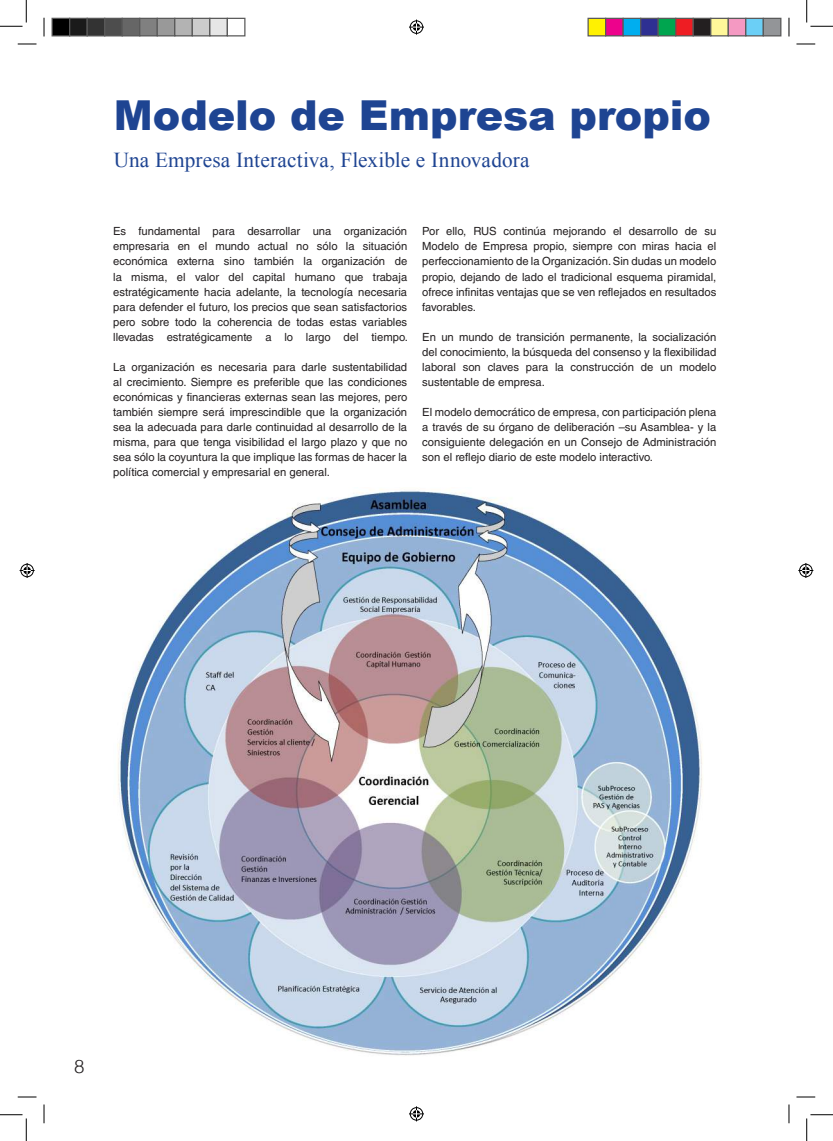
<style>
.page{position:relative;width:833px;height:1141px;background:#fff}
.page>*{position:absolute;margin:0;border:0;box-sizing:border-box;transform-origin:0 0}
.t1{font:900 41.25px "Arial";color:#1e4492}
.t2{font:21.25px "Times New Roman";letter-spacing:.005em;color:#1e4492}
.t3{font:300 18.75px "Helvetica";color:#231f20}
.t4{font:11.25px/15px "Helvetica LT Std";color:#231f20;text-align:justify}
</style>
<div class="page">
<img style="left:117px;top:489px;width:585px;height:566px">
<svg style="left:18px;top:43px;width:18px;height:2px"></svg>
<svg style="left:796px;top:43px;width:18px;height:2px"></svg>
<svg style="left:18px;top:1096px;width:18px;height:1px"></svg>
<svg style="left:796px;top:1096px;width:18px;height:1px"></svg>
<svg style="left:43px;top:18px;width:2px;height:18px"></svg>
<svg style="left:43px;top:1104px;width:2px;height:19px"></svg>
<svg style="left:788px;top:18px;width:1px;height:18px"></svg>
<svg style="left:788px;top:1104px;width:1px;height:19px"></svg>
<svg style="left:0;top:0;width:27px;height:27px"></svg>
<svg style="left:0;top:1114px;width:27px;height:26px"></svg>
<svg style="left:806px;top:0;width:26px;height:27px"></svg>
<svg style="left:806px;top:1114px;width:26px;height:26px"></svg>
<svg style="left:409px;top:20px;width:15px;height:15px"></svg>
<svg style="left:409px;top:1106px;width:15px;height:15px"></svg>
<svg style="left:20px;top:563px;width:15px;height:15px"></svg>
<svg style="left:798px;top:563px;width:14px;height:15px"></svg>
<div style="left:52px;top:18px;width:18px;height:18px;background:#000"></div>
<div style="left:51px;top:18px;width:19px;height:18px;border:1px solid #595959"></div>
<div style="left:70px;top:18px;width:17px;height:18px;background:#1a1a1a"></div>
<div style="left:69px;top:18px;width:19px;height:18px;border:1px solid #595959"></div>
<div style="left:87px;top:18px;width:18px;height:18px;background:#333"></div>
<div style="left:86px;top:18px;width:19px;height:18px;border:1px solid #595959"></div>
<div style="left:105px;top:18px;width:17px;height:18px;background:#4d4d4d"></div>
<div style="left:104px;top:18px;width:19px;height:18px;border:1px solid #595959"></div>
<div style="left:122px;top:18px;width:18px;height:18px;background:#666"></div>
<div style="left:121px;top:18px;width:19px;height:18px;border:1px solid #595959"></div>
<div style="left:140px;top:18px;width:17px;height:18px;background:#808080"></div>
<div style="left:139px;top:18px;width:19px;height:18px;border:1px solid #595959"></div>
<div style="left:157px;top:18px;width:18px;height:18px;background:#999"></div>
<div style="left:156px;top:18px;width:19px;height:18px;border:1px solid #595959"></div>
<div style="left:175px;top:18px;width:17px;height:18px;background:#b3b3b3"></div>
<div style="left:174px;top:18px;width:19px;height:18px;border:1px solid #595959"></div>
<div style="left:192px;top:18px;width:18px;height:18px;background:#ccc"></div>
<div style="left:191px;top:18px;width:19px;height:18px;border:1px solid #595959"></div>
<div style="left:210px;top:18px;width:17px;height:18px;background:#e6e6e6"></div>
<div style="left:209px;top:18px;width:19px;height:18px;border:1px solid #595959"></div>
<div style="left:226px;top:18px;width:19px;height:18px;border:1px solid #595959"></div>
<div style="left:587px;top:18px;width:18px;height:18px;background:#fff101"></div>
<div style="left:587px;top:18px;width:19px;height:18px;border:1px solid #595959"></div>
<div style="left:605px;top:18px;width:17px;height:18px;background:#ed028c"></div>
<div style="left:604px;top:18px;width:19px;height:18px;border:1px solid #595959"></div>
<div style="left:622px;top:18px;width:18px;height:18px;background:#00aeef"></div>
<div style="left:622px;top:18px;width:19px;height:18px;border:1px solid #595959"></div>
<div style="left:640px;top:18px;width:17px;height:18px;background:#2e3092"></div>
<div style="left:639px;top:18px;width:19px;height:18px;border:1px solid #595959"></div>
<div style="left:657px;top:18px;width:18px;height:18px;background:#00a54f"></div>
<div style="left:657px;top:18px;width:19px;height:18px;border:1px solid #595959"></div>
<div style="left:675px;top:18px;width:17px;height:18px;background:#ee1d23"></div>
<div style="left:674px;top:18px;width:19px;height:18px;border:1px solid #595959"></div>
<div style="left:692px;top:18px;width:18px;height:18px;background:#231f20"></div>
<div style="left:692px;top:18px;width:19px;height:18px;border:1px solid #595959"></div>
<div style="left:710px;top:18px;width:17px;height:18px;background:#fff79a"></div>
<div style="left:709px;top:18px;width:19px;height:18px;border:1px solid #595959"></div>
<div style="left:727px;top:18px;width:18px;height:18px;background:#f499c2"></div>
<div style="left:727px;top:18px;width:19px;height:18px;border:1px solid #595959"></div>
<div style="left:745px;top:18px;width:17px;height:18px;background:#6bcff6"></div>
<div style="left:744px;top:18px;width:19px;height:18px;border:1px solid #595959"></div>
<div style="left:762px;top:18px;width:18px;height:18px;background:#939598"></div>
<div style="left:762px;top:18px;width:19px;height:18px;border:1px solid #595959"></div>
<h1 class="t1" style="left:114px;top:85px;width:598px">Modelo de Empresa propio</h1>
<h2 class="t2" style="left:114px;top:146px;width:417px">Una Empresa Interactiva, Flexible e Innovadora</h2>
<p class="t4" style="left:113px;top:224px;width:296px">Es fundamental para desarrollar una organización empresaria en el mundo actual no sólo la situación económica externa sino también la organización de la misma, el valor del capital humano que trabaja estratégicamente hacia adelante, la tecnología necesaria para defender el futuro, los precios que sean satisfactorios pero sobre todo la coherencia de todas estas variables llevadas estratégicamente a lo largo del tiempo.</p>
<p class="t4" style="left:113px;top:359px;width:295px">La organización es necesaria para darle sustentabilidad al crecimiento. Siempre es preferible que las condiciones económicas y financieras externas sean las mejores, pero también siempre será imprescindible que la organización sea la adecuada para darle continuidad al desarrollo de la misma, para que tenga visibilidad el largo plazo y que no sea sólo la coyuntura la que implique las formas de hacer la política comercial y empresarial en general.</p>
<p class="t4" style="left:422px;top:224px;width:295px">Por ello, RUS continúa mejorando el desarrollo de su Modelo de Empresa propio, siempre con miras hacia el perfeccionamiento de la Organización. Sin dudas un modelo propio, dejando de lado el tradicional esquema piramidal, ofrece infinitas ventajas que se ven reflejados en resultados favorables.</p>
<p class="t4" style="left:422px;top:329px;width:295px">En un mundo de transición permanente, la socialización del conocimiento, la búsqueda del consenso y la flexibilidad laboral son claves para la construcción de un modelo sustentable de empresa.</p>
<p class="t4" style="left:422px;top:404px;width:295px">El modelo democrático de empresa, con participación plena a través de su órgano de deliberación –su Asamblea- y la consiguiente delegación en un Consejo de Administración son el reflejo diario de este modelo interactivo.</p>
<h3 class="t3" style="left:74px;top:1049px;width:12px">8</h3>
</div>
